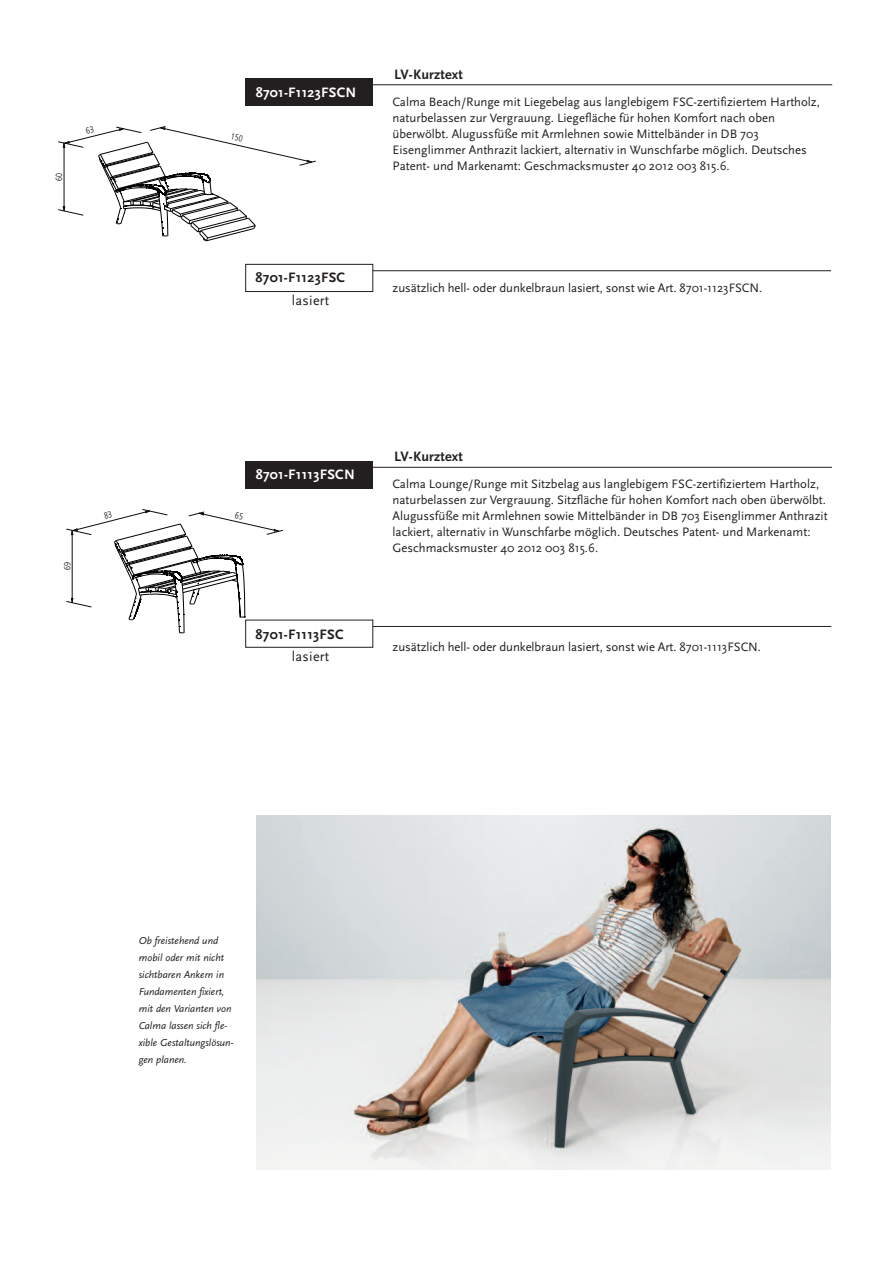
<style>
.page{position:relative;width:893px;height:1263px;background:#fff}
.page>*{position:absolute;margin:0;border:0;box-sizing:border-box;transform-origin:0 0}
.t1{font:700 14.25px "Scala Sans";letter-spacing:.015em;color:#231f20}
.t2{font:700 14.25px "Scala Sans";letter-spacing:.015em;color:#fff}
.t3{font:14.25px "Scala Sans";letter-spacing:.015em;color:#231f20}
.t4{font:12.75px/15.9px "Scala Sans";color:#231f20}
.t5{font:italic 10.5px/17px "Scala Sans";color:#231f20}
.t6{font:300 condensed 9px "Frutiger";color:#0f0c12;scale:.93 1}
.t7{font:300 condensed 9px "Frutiger";color:#0f0c12;scale:.92 1}
</style>
<div class="page">
<div style="left:245px;top:78px;width:128px;height:28px;background:#231f20"></div>
<hr style="left:368px;top:85px;width:464px;height:1px;background:#231f20">
<div style="left:245px;top:264px;width:128px;height:28px;border:1px solid #231f20"></div>
<hr style="left:373px;top:270px;width:458px;height:1px;background:#231f20">
<div style="left:245px;top:461px;width:128px;height:28px;background:#231f20"></div>
<hr style="left:368px;top:467px;width:464px;height:1px;background:#231f20">
<hr style="left:373px;top:626px;width:458px;height:1px;background:#231f20">
<img style="left:257px;top:815px;width:573px;height:354px">
<svg style="left:58px;top:126px;width:258px;height:115px"></svg>
<svg style="left:66px;top:509px;width:217px;height:125px"></svg>
<p class="t6" style="left:56px;top:181px;width:10px;rotate:-90deg">60</p>
<p class="t7" style="left:64px;top:570px;width:10px;rotate:-90deg">69</p>
<p class="t2" style="left:256px;top:88px;width:102px">8701-F1123FSCN</p>
<p class="t1" style="left:394px;top:69px;width:70px">LV-Kurztext</p>
<p class="t4" style="left:393px;top:96px;width:429px">Calma Beach/Runge mit Liegebelag aus langlebigem FSC-zertifiziertem Hartholz, naturbelassen zur Vergrauung. Liegefläche für hohen Komfort nach oben überwölbt. Alugussfüße mit Armlehnen sowie Mittelbänder in DB 703<br>Eisenglimmer Anthrazit lackiert, alternativ in Wunschfarbe möglich. Deutsches Patent- und Markenamt: Geschmacksmuster 40 2012 003 815.6.</p>
<p class="t1" style="left:256px;top:272px;width:91px">8701-F1123FSC</p>
<p class="t3" style="left:292px;top:296px;width:39px">lasiert</p>
<p class="t4" style="left:393px;top:281px;width:371px">zusätzlich hell- oder dunkelbraun lasiert, sonst wie Art. 8701-1123FSCN.</p>
<p class="t2" style="left:256px;top:470px;width:101px">8701-F1113FSCN</p>
<p class="t1" style="left:256px;top:629px;width:90px">8701-F1113FSC</p>
<p class="t3" style="left:292px;top:652px;width:39px">lasiert</p>
<p class="t1" style="left:394px;top:451px;width:70px">LV-Kurztext</p>
<p class="t4" style="left:393px;top:478px;width:437px">Calma Lounge/Runge mit Sitzbelag aus langlebigem FSC-zertifiziertem Hartholz, naturbelassen zur Vergrauung. Sitzfläche für hohen Komfort nach oben überwölbt.<br>Alugussfüße mit Armlehnen sowie Mittelbänder in DB 703 Eisenglimmer Anthrazit lackiert, alternativ in Wunschfarbe möglich. Deutsches Patent- und Markenamt:<br>Geschmacksmuster 40 2012 003 815.6.</p>
<p class="t4" style="left:393px;top:640px;width:370px">zusätzlich hell- oder dunkelbraun lasiert, sonst wie Art. 8701-1113FSCN.</p>
<p class="t5" style="left:139px;top:934px;width:96px">Ob freistehend und mobil oder mit nicht sichtbaren Ankern in<br>Fundamenten fixiert, mit den Varianten von<br>Calma lassen sich fle&shy;xible Gestaltungslösun&shy;gen planen.</p>
</div>
